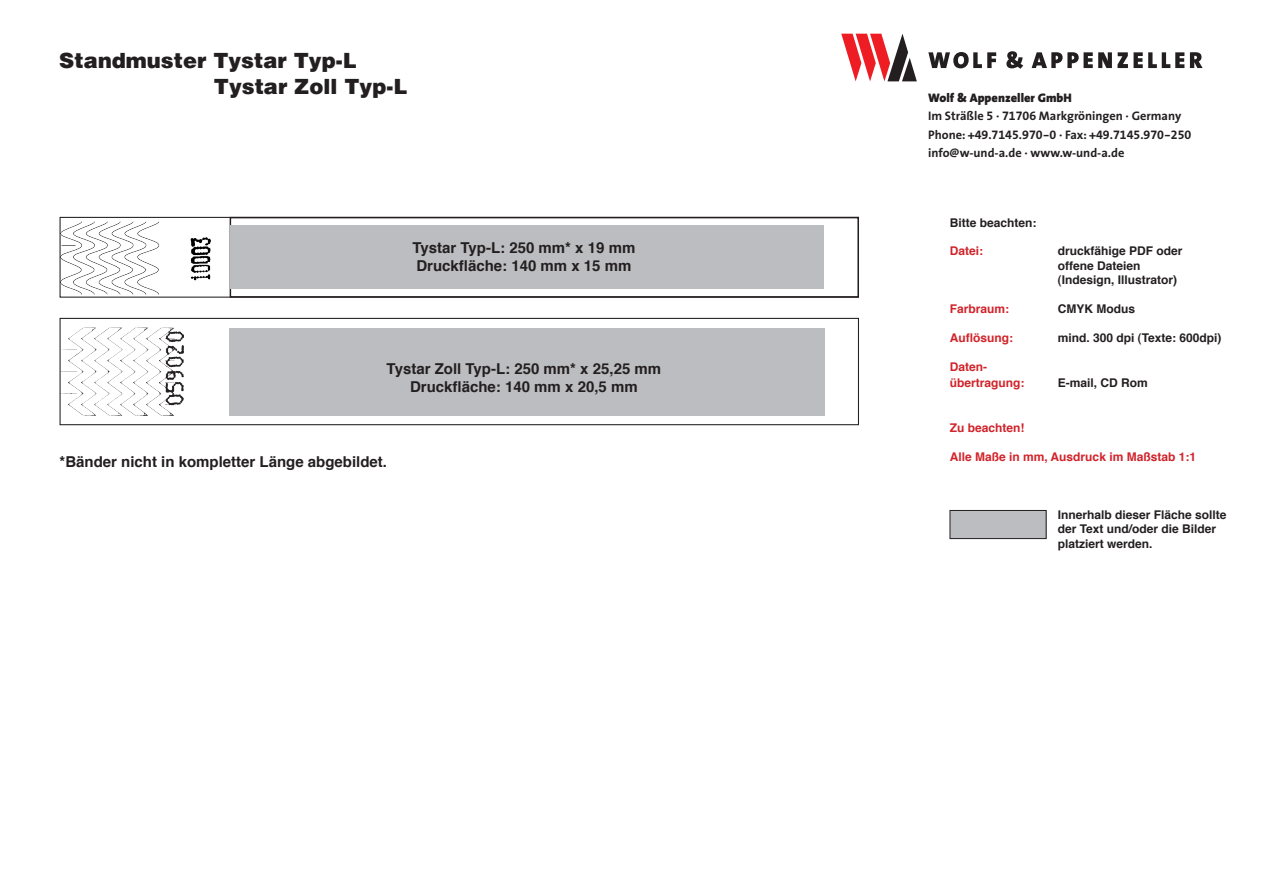
<style>
.page{position:relative;width:1263px;height:893px;background:#fff}
.page>*{position:absolute;margin:0;border:0;box-sizing:border-box;transform-origin:0 0}
.t1{font:900 21px "Helvetica";color:#231f20}
.t2{font:700 15px "Helvetica";color:#231f20}
.t3{font:700 12.45px "The Sans";color:#231f20}
.t4{font:12.45px "The Sans Bold Expert";color:#231f20}
.t5{font:900 12.45px "The Sans";color:#231f20}
.t6{font:700 12px "Helvetica";color:#231f20}
.t7{font:700 12px "Helvetica";color:#d1232a}
.s1{font-family:"The Sans Bold Expert";font-weight:400}
.s2{font-family:"The Sans";font-weight:700}
</style>
<div class="page">
<svg style="left:928px;top:52px;width:68px;height:16px"></svg>
<svg style="left:1006px;top:51px;width:17px;height:18px"></svg>
<svg style="left:1031px;top:52px;width:153px;height:16px"></svg>
<svg style="left:1190px;top:52px;width:12px;height:16px"></svg>
<svg style="left:841px;top:34px;width:76px;height:47px"></svg>
<div style="left:950px;top:510px;width:96px;height:29px;background:#bcbdc0"></div>
<div style="left:950px;top:510px;width:96px;height:29px;border:1px solid #231f20"></div>
<img style="left:60px;top:221px;width:151px;height:73px">
<div style="left:230px;top:217px;width:629px;height:81px;border:2px solid #231f20"></div>
<div style="left:230px;top:225px;width:594px;height:64px;background:#bcbdc0"></div>
<div style="left:60px;top:318px;width:799px;height:107px;border:1px solid #231f20"></div>
<div style="left:230px;top:328px;width:595px;height:87px;background:#bcbdc0"></div>
<img style="left:60px;top:328px;width:124px;height:87px">
<p class="t1" style="left:59px;top:47px;width:299px">Standmuster Tystar Typ-L</p>
<p class="t1" style="left:214px;top:72px;width:195px">Tystar Zoll Typ-L</p>
<p class="t2" style="left:412px;top:237px;width:224px">Tystar Typ-L: 250 mm* x 19 mm</p>
<p class="t2" style="left:416px;top:255px;width:217px">Druckfläche: 140 mm x 15 mm</p>
<p class="t2" style="left:387px;top:359px;width:276px">Tystar Zoll Typ-L: 250 mm* x 25,25 mm</p>
<p class="t2" style="left:410px;top:377px;width:229px">Druckfläche: 140 mm x 20,5 mm</p>
<p class="t2" style="left:60px;top:451px;width:329px">*Bänder nicht in kompletter Länge abgebildet.</p>
<p class="t5" style="left:928px;top:87px;width:145px">Wolf &amp; Appenzeller GmbH</p>
<p class="t3" style="left:928px;top:106px;width:255px">Im Sträßle <span class="s1">5</span> · <span class="s1">71706</span> Markgröningen · Germany</p>
<p class="t4" style="left:928px;top:124px;width:265px"><span class="s2">Phone: +</span>49.7145.970-0 <span class="s2">· Fax: +</span>49.7145.970-250</p>
<p class="t3" style="left:928px;top:142px;width:198px">info@w-und-a.de · www.w-und-a.de</p>
<p class="t6" style="left:950px;top:214px;width:88px">Bitte beachten:</p>
<p class="t7" style="left:950px;top:243px;width:35px">Datei:</p>
<p class="t6" style="left:1058px;top:243px;width:126px">druckfähige PDF oder</p>
<p class="t6" style="left:1058px;top:257px;width:84px">offene Dateien</p>
<p class="t6" style="left:1058px;top:272px;width:121px">(Indesign, Illustrator)</p>
<p class="t7" style="left:950px;top:301px;width:61px">Farbraum:</p>
<p class="t6" style="left:1058px;top:301px;width:79px">CMYK Modus</p>
<p class="t7" style="left:950px;top:329px;width:65px">Auflösung:</p>
<p class="t6" style="left:1058px;top:329px;width:165px">mind. 300 dpi (Texte: 600dpi)</p>
<p class="t7" style="left:950px;top:358px;width:39px">Daten-</p>
<p class="t7" style="left:950px;top:374px;width:76px">übertragung:</p>
<p class="t6" style="left:1058px;top:374px;width:92px">E-mail, CD Rom</p>
<p class="t7" style="left:950px;top:420px;width:76px">Zu beachten!</p>
<p class="t7" style="left:950px;top:449px;width:248px">Alle Maße in mm, Ausdruck im Maßstab 1:1</p>
<p class="t6" style="left:1058px;top:506px;width:170px">Innerhalb dieser Fläche sollte</p>
<p class="t6" style="left:1058px;top:521px;width:160px">der Text und/oder die Bilder</p>
<p class="t6" style="left:1058px;top:535px;width:96px">platziert werden.</p>
</div>
